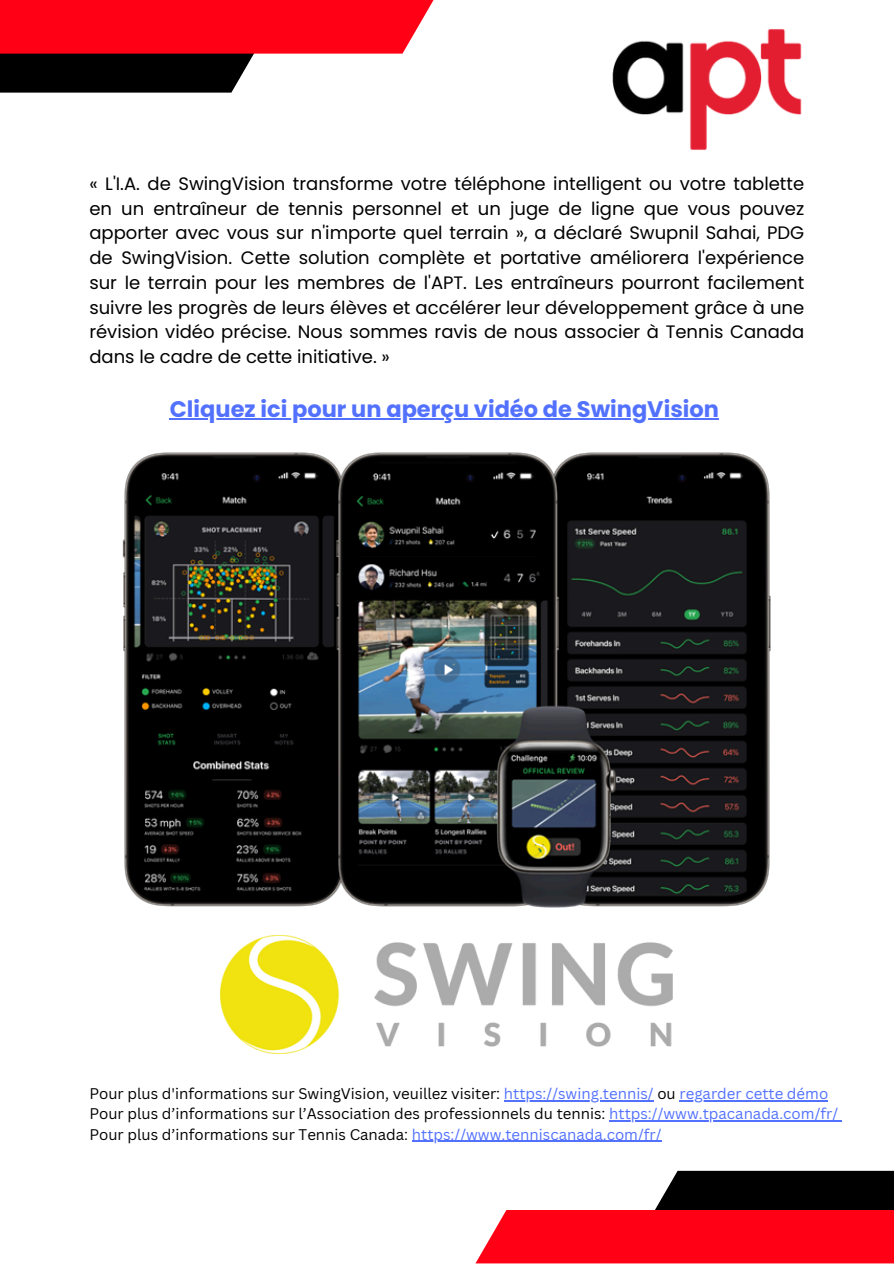
<style>
.page{position:relative;width:894px;height:1264px;background:#fff}
.page>*{position:absolute;margin:0;border:0;box-sizing:border-box;transform-origin:0 0}
.t1{font:700 22.5px "Poppins";color:#5271ff}
.t2{font:18px/24.8px "Poppins";color:#000;text-align:justify}
.t3{font:15px "Canva Sans";color:#000}
.s1{color:#5271ff}
</style>
<div class="page">
<hr style="left:170px;top:418px;width:548px;height:1px;background:#5271ff">
<svg style="left:0;top:0;width:433px;height:93px"></svg>
<svg style="left:475px;top:1170px;width:418px;height:93px"></svg>
<img style="left:122px;top:452px;width:649px;height:456px">
<img style="left:220px;top:935px;width:452px;height:118px">
<hr style="left:503px;top:1100px;width:150px;height:1px;background:#5271ff">
<hr style="left:679px;top:1100px;width:149px;height:1px;background:#5271ff">
<hr style="left:609px;top:1120px;width:229px;height:1px;background:#5271ff">
<hr style="left:412px;top:1140px;width:249px;height:1px;background:#5271ff">
<img style="left:612px;top:29px;width:190px;height:121px">
<p class="t2" style="left:89px;top:171px;width:716px">« L'I.A. de SwingVision transforme votre téléphone intelligent ou votre tablette en un entraîneur de tennis personnel et un juge de ligne que vous pouvez apporter avec vous sur n'importe quel terrain », a déclaré Swupnil Sahai, PDG de SwingVision. Cette solution complète et portative améliorera l'expérience sur le terrain pour les membres de l'APT. Les entraîneurs pourront facilement suivre les progrès de leurs élèves et accélérer leur développement grâce à une révision vidéo précise. Nous sommes ravis de nous associer à Tennis Canada dans le cadre de cette initiative. »</p>
<h2 class="t1" style="left:170px;top:393px;width:550px">Cliquez ici pour un aperçu vidéo de SwingVision</h2>
<p class="t3" style="left:89px;top:1082px;width:740px">Pour plus d'informations sur SwingVision, veuillez visiter: <span class="s1">https://swing.tennis/</span> ou <span class="s1">regarder cette démo</span></p>
<p class="t3" style="left:89px;top:1103px;width:750px">Pour plus d’informations sur l’Association des professionnels du tennis: <span class="s1">https://www.tpacanada.com/fr/</span></p>
<p class="t3" style="left:89px;top:1123px;width:573px">Pour plus d’informations sur Tennis Canada: <span class="s1">https://www.tenniscanada.com/fr/</span></p>
</div>
